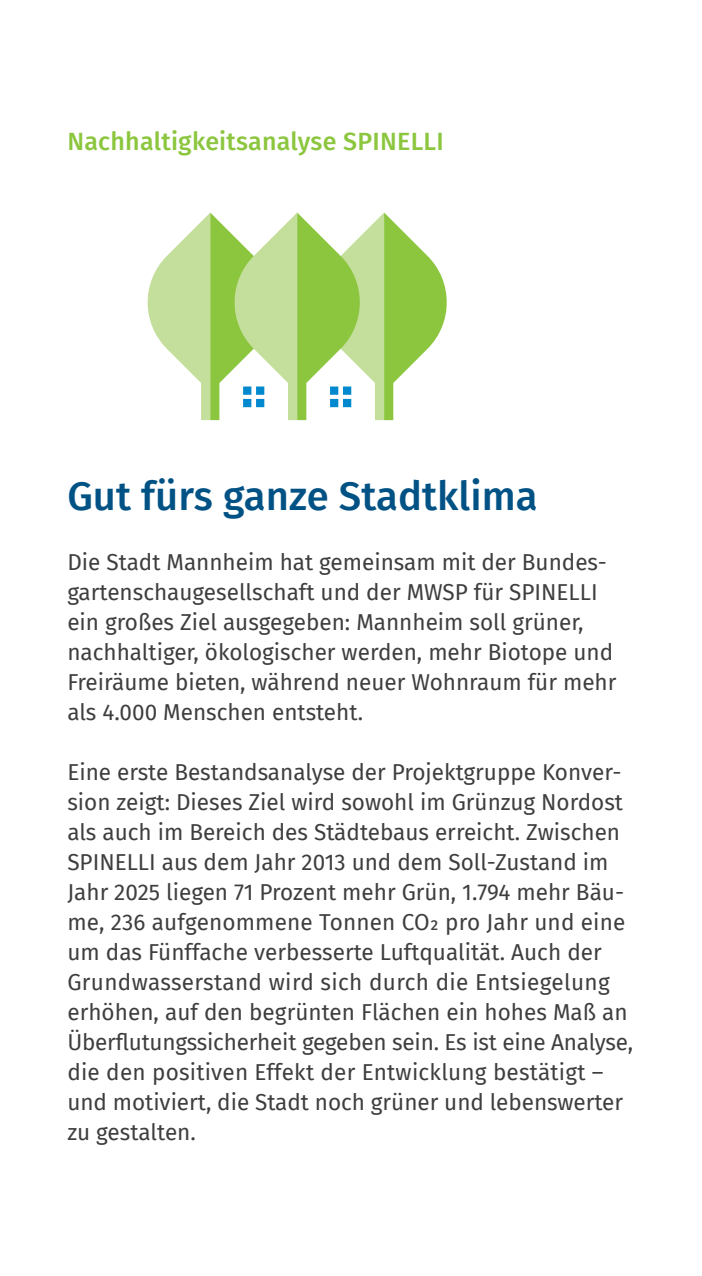
<style>
.page{position:relative;width:702px;height:1276px;background:#fff}
.page>*{position:absolute;margin:0;border:0;box-sizing:border-box;transform-origin:0 0}
.t1{font:500 40px "Fira Sans";color:#005285}
.t2{font:500 25px "Fira Sans";letter-spacing:.01em;color:#8bc63e}
.t3{font:22.5px/30px "Fira Sans";color:#3e3e3f}
</style>
<div class="page">
<svg style="left:147px;top:212px;width:300px;height:208px"></svg>
<p class="t2" style="left:67px;top:121px;width:378px">Nachhaltigkeitsanalyse SPINELLI</p>
<h1 class="t1" style="left:67px;top:464px;width:472px">Gut fürs ganze Stadtklima</h1>
<p class="t3" style="left:67px;top:547px;width:550px">Die Stadt Mannheim hat gemeinsam mit der Bundes&shy;gartenschaugesellschaft und der MWSP für SPINELLI ein großes Ziel ausgegeben: Mannheim soll grüner, nachhaltiger, ökologischer werden, mehr Biotope und Freiräume bieten, während neuer Wohnraum für mehr als 4.000 Menschen entsteht.</p>
<p class="t3" style="left:67px;top:757px;width:567px">Eine erste Bestandsanalyse der Projektgruppe Konver&shy;sion zeigt: Dieses Ziel wird sowohl im Grünzug Nordost als auch im Bereich des Städtebaus erreicht. Zwischen SPINELLI aus dem Jahr 2013 und dem Soll-Zustand im Jahr 2025 liegen 71 Prozent mehr Grün, 1.794 mehr Bäu&shy;me, 236 aufgenommene Tonnen CO2 pro Jahr und eine um das Fünffache verbesserte Luftqualität. Auch der Grundwasserstand wird sich durch die Entsiegelung erhöhen, auf den begrünten Flächen ein hohes Maß an Überflutungssicherheit gegeben sein. Es ist eine Analyse, die den positiven Effekt der Entwicklung bestätigt – und motiviert, die Stadt noch grüner und lebenswerter zu gestalten.</p>
</div>
